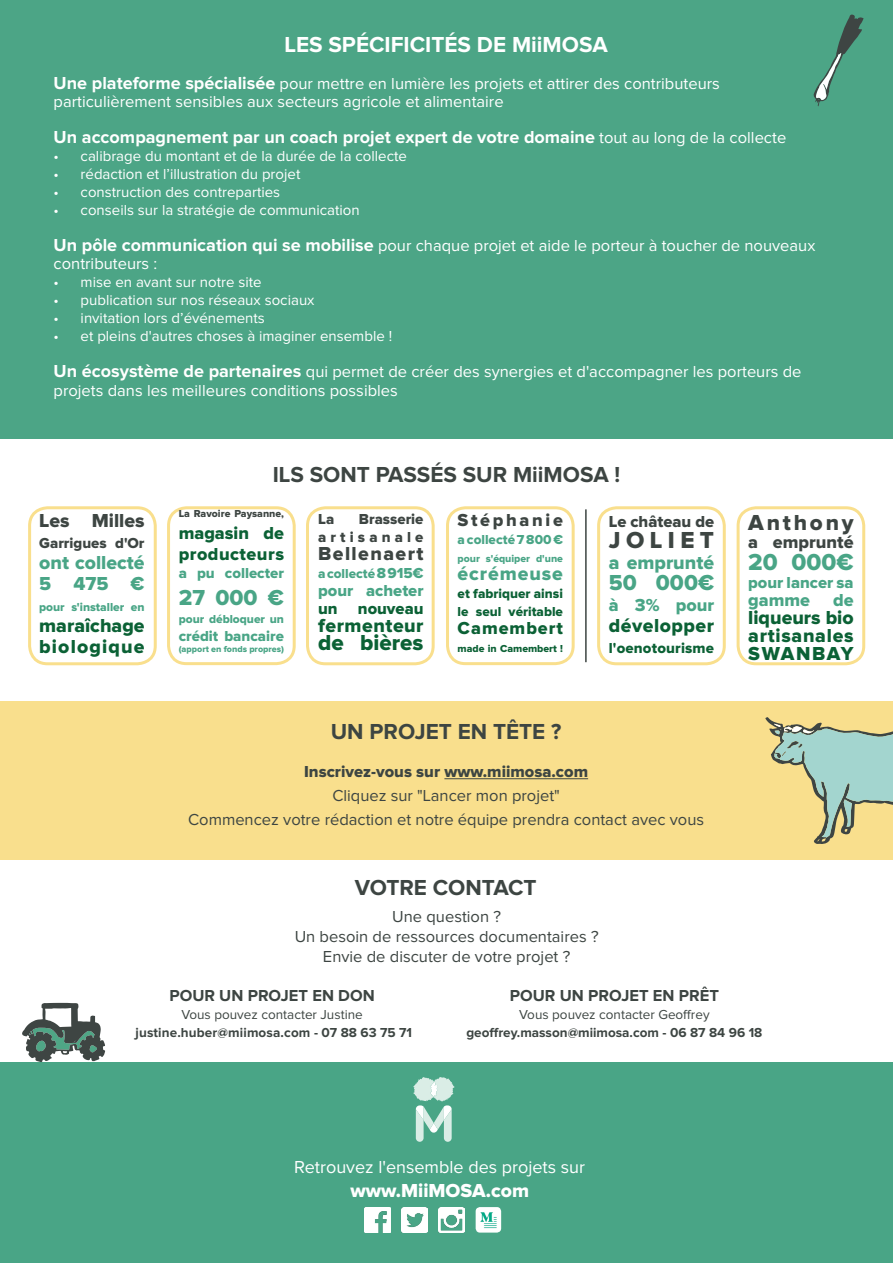
<style>
.page{position:relative;width:893px;height:1263px;background:#fff}
.page>*{position:absolute;margin:0;border:0;box-sizing:border-box;transform-origin:0 0}
.t1{font:24px "Proxima Nova Extrabld";color:#49a586}
.t2{font:24px "Proxima Nova Extrabld";letter-spacing:.225em;color:#3d4542}
.t3{font:700 22.5px "Proxima Nova";color:#3d4542}
.t4{font:700 22.5px "Proxima Nova";color:#fff}
.t5{font:22.5px "Proxima Nova Extrabld";color:#49a586}
.t6{font:22.5px "Proxima Nova Extrabld";color:#0b6135}
.t7{font:22.5px "Proxima Nova Extrabld";letter-spacing:.125em;color:#3d4542}
.t8{font:19.5px/18px "Proxima Nova Extrabld";letter-spacing:.03em;color:#0b6135}
.t9{font:19.5px/21px "Proxima Nova Extrabld";color:#49a586}
.t10{font:19.5px "Proxima Nova Extrabld";color:#fff}
.t11{font:19.5px "Proxima Nova Extrabld";letter-spacing:.075em;color:#3d4542}
.t12{font:19.5px "Proxima Nova Extrabld";color:#3d4542}
.t13{font:19.5px "Proxima Nova Extrabld";letter-spacing:.05em;color:#49a586}
.t14{font:700 18px "Proxima Nova";color:#fff}
.t15{font:18px "Proxima Nova";color:#fff}
.t16{font:18px/21.6px "Proxima Nova Extrabld";letter-spacing:.025em;color:#0b6135}
.t17{font:18px "Proxima Nova Extrabld";color:#49a586}
.t18{font:18px "Proxima Nova Extrabld";letter-spacing:.14em;color:#3d4542}
.t19{font:18px "Proxima Nova Extrabld";letter-spacing:.055em;color:#0b6135}
.t20{font:18px "Proxima Nova Extrabld";color:#3d4542}
.t21{font:16.5px/18px "Proxima Nova";color:#fff}
.t22{font:16.5px/19.8px "Proxima Nova";color:#3d4542;text-align:center}
.t23{font:16.5px "Proxima Nova Extrabld";color:#3d4542}
.t24{font:700 16.5px "Proxima Nova";color:#3d4542}
.t25{font:16.5px "Proxima Nova Extrabld";color:#49a586}
.t26{font:16.5px "Proxima Nova Extrabld";color:#0b6135}
.t27{font:15px "Proxima Nova";color:#fff}
.t28{font:15px "Proxima Nova Extrabld";color:#49a586}
.t29{font:15px/18px "Proxima Nova Extrabld";letter-spacing:.275em;color:#3d4542;text-align:right}
.t30{font:15px "Proxima Nova Extrabld";color:#3d4542}
.t31{font:15px "Proxima Nova Extrabld";letter-spacing:.01em;color:#0b6135}
.t32{font:700 13.5px "Proxima Nova";color:#3d4542}
.t33{font:13.5px "Proxima Nova";color:#3d4542}
.t34{font:13.5px/18px "Proxima Nova Extrabld";color:#0b6135}
.t35{font:13.5px "Proxima Nova Extrabld";color:#49a586}
.t36{font:12px "Proxima Nova Extrabld";color:#49a586}
.t37{font:10.5px "Proxima Nova Extrabld";color:#49a586}
.t38{font:10.5px "Proxima Nova Extrabld";color:#3d4542}
.t39{font:10.5px "Proxima Nova Extrabld";color:#0b6135}
.t40{font:9px "Proxima Nova Extrabld";color:#49a586}
.s1{font-weight:700;font-size:18px}
.s2{font-weight:400;font-size:16.5px}
.s3{font-size:15px}
</style>
<div class="page">
<div style="left:737px;top:506px;width:128px;height:159px;border:3px solid #f9df8d;border-radius:18px"></div>
<div style="left:597px;top:506px;width:129px;height:159px;border:3px solid #f9df8d;border-radius:18px"></div>
<div style="left:446px;top:506px;width:129px;height:159px;border:3px solid #f9df8d;border-radius:18px"></div>
<div style="left:306px;top:506px;width:129px;height:159px;border:3px solid #f9df8d;border-radius:18px"></div>
<div style="left:167px;top:506px;width:129px;height:159px;border:3px solid #f9df8d;border-radius:18px"></div>
<div style="left:28px;top:506px;width:129px;height:159px;border:3px solid #f9df8d;border-radius:18px"></div>
<div style="left:0;top:0;width:893px;height:439px;background:#4ca586"></div>
<div style="left:0;top:701px;width:893px;height:159px;background:#f9df8d"></div>
<hr style="left:444px;top:778px;width:144px;height:1px;background:#3d4542">
<div style="left:0;top:1062px;width:893px;height:201px;background:#49a586"></div>
<img style="left:476px;top:1207px;width:25px;height:25px">
<svg style="left:22px;top:1003px;width:83px;height:59px"></svg>
<img style="left:365px;top:1207px;width:25px;height:25px">
<img style="left:402px;top:1207px;width:25px;height:25px">
<img style="left:439px;top:1207px;width:25px;height:25px">
<hr style="left:585px;top:509px;width:2px;height:153px;background:#3d4542">
<svg style="left:814px;top:15px;width:49px;height:91px"></svg>
<svg style="left:765px;top:717px;width:128px;height:127px"></svg>
<svg style="left:413px;top:1077px;width:42px;height:65px"></svg>
<h2 class="t4" style="left:284px;top:34px;width:325px">LES SPÉCIFICITÉS DE MiiMOSA</h2>
<p class="t21" style="left:54px;top:76px;width:668px"><span class="s1">Une plateforme spécialisée</span> pour mettre en lumière les projets et attirer des contributeurs particulièrement sensibles aux secteurs agricole et alimentaire</p>
<p class="t14" style="left:54px;top:129px;width:734px">Un accompagnement par un coach projet expert de votre domaine <span class="s2">tout au long de la collecte</span></p>
<p class="t27" style="left:54px;top:150px;width:355px">• calibrage du montant et de la durée de la collecte</p>
<p class="t27" style="left:54px;top:168px;width:248px">• rédaction et l’illustration du projet</p>
<p class="t27" style="left:54px;top:186px;width:228px">• construction des contreparties</p>
<p class="t27" style="left:54px;top:204px;width:308px">• conseils sur la stratégie de communication</p>
<p class="t21" style="left:54px;top:238px;width:763px"><span class="s1">Un pôle communication qui se mobilise</span> pour chaque projet et aide le porteur à toucher de nouveaux contributeurs :</p>
<p class="t27" style="left:54px;top:276px;width:210px">• mise en avant sur notre site</p>
<p class="t27" style="left:54px;top:294px;width:262px">• publication sur nos réseaux sociaux</p>
<p class="t27" style="left:54px;top:312px;width:213px">• invitation lors d’événements</p>
<p class="t27" style="left:54px;top:330px;width:340px">• et pleins d'autres choses à imaginer ensemble !</p>
<p class="t21" style="left:54px;top:364px;width:749px"><span class="s1">Un écosystème de partenaires</span> qui permet de créer des synergies et d'accompagner les porteurs de projets dans les meilleures conditions possibles</p>
<p class="t12" style="left:39px;top:512px;width:107px">Les Milles</p>
<p class="t30" style="left:39px;top:537px;width:107px">Garrigues d'Or</p>
<p class="t9" style="left:39px;top:553px;width:107px">ont collecté<br>5 475 €</p>
<p class="t36" style="left:39px;top:602px;width:107px">pour s'installer en</p>
<p class="t8" style="left:39px;top:616px;width:107px;line-height:21px">maraîchage biologique</p>
<h2 class="t3" style="left:273px;top:464px;width:349px">ILS SONT PASSÉS SUR MiiMOSA !</h2>
<p class="t38" style="left:179px;top:509px;width:107px">La Ravoire Paysanne,</p>
<p class="t16" style="left:179px;top:523px;width:107px">magasin de producteurs</p>
<p class="t28" style="left:179px;top:566px;width:107px">a pu collecter</p>
<h2 class="t5" style="left:179px;top:588px;width:107px">27 000 €</h2>
<p class="t36" style="left:179px;top:614px;width:107px">pour débloquer un</p>
<p class="t28" style="left:179px;top:629px;width:107px">crédit bancaire</p>
<p class="t40" style="left:179px;top:645px;width:107px">(apport en fonds propres)</p>
<p class="t29" style="left:318px;top:510px;width:107px">Brasserie artisanale</p>
<p class="t11" style="left:318px;top:544px;width:107px">Bellenaert</p>
<p class="t35" style="left:318px;top:567px;width:107px">a collecté <span class="s3">8 915€</span></p>
<p class="t25" style="left:318px;top:583px;width:107px">pour acheter</p>
<p class="t26" style="left:318px;top:601px;width:107px">un nouveau</p>
<p class="t8" style="left:318px;top:617px;width:107px">fermenteur</p>
<h2 class="t6" style="left:318px;top:632px;width:107px">de bières</h2>
<p class="t30" style="left:318px;top:512px;width:18px">La</p>
<p class="t18" style="left:458px;top:512px;width:107px">Stéphanie</p>
<p class="t35" style="left:458px;top:534px;width:107px">a collecté 7 800 €</p>
<p class="t37" style="left:458px;top:554px;width:107px">pour s'équiper d'une</p>
<p class="t13" style="left:458px;top:565px;width:107px">écrémeuse</p>
<p class="t34" style="left:458px;top:585px;width:107px">et fabriquer ainsi le seul véritable</p>
<p class="t19" style="left:458px;top:620px;width:107px">Camembert</p>
<p class="t39" style="left:458px;top:644px;width:107px">made in Camembert !</p>
<p class="t23" style="left:609px;top:514px;width:107px">Le château de</p>
<h1 class="t2" style="left:609px;top:529px;width:107px">JOLIET</h1>
<p class="t9" style="left:609px;top:552px;width:107px">a emprunté</p>
<h2 class="t5" style="left:609px;top:572px;width:107px">50 000€</h2>
<p class="t17" style="left:609px;top:596px;width:107px">à 3% pour</p>
<p class="t8" style="left:609px;top:617px;width:107px">développer</p>
<p class="t31" style="left:609px;top:641px;width:107px">l'oenotourisme</p>
<h2 class="t3" style="left:331px;top:721px;width:232px">UN PROJET EN TÊTE ?</h2>
<p class="t23" style="left:304px;top:763px;width:286px">Inscrivez-vous sur www.miimosa.com</p>
<p class="t22" style="left:188px;top:784px;width:518px;line-height:24px">Cliquez sur "Lancer mon projet"<br>Commencez votre rédaction et notre équipe prendra contact avec vous</p>
<h2 class="t3" style="left:355px;top:877px;width:183px">VOTRE CONTACT</h2>
<p class="t22" style="left:295px;top:907px;width:305px">Une question ?<br>Un besoin de ressources documentaires ?<br>Envie de discuter de votre projet ?</p>
<h2 class="t7" style="left:748px;top:512px;width:107px">Anthony</h2>
<p class="t20" style="left:748px;top:534px;width:107px">a emprunté</p>
<h1 class="t1" style="left:748px;top:551px;width:107px">20 000€</h1>
<p class="t25" style="left:748px;top:575px;width:107px">pour lancer sa</p>
<p class="t17" style="left:748px;top:592px;width:63px">gamme</p>
<p class="t17" style="left:833px;top:592px;width:22px">de</p>
<p class="t8" style="left:748px;top:610px;width:107px;text-align:justify">liqueurs bio artisanales SWANBAY</p>
<p class="t24" style="left:169px;top:988px;width:207px">POUR UN PROJET EN DON</p>
<p class="t33" style="left:181px;top:1008px;width:183px">Vous pouvez contacter Justine</p>
<p class="t32" style="left:136px;top:1026px;width:278px">justine.huber@miimosa.com - 07 88 63 75 71</p>
<p class="t24" style="left:510px;top:988px;width:211px">POUR UN PROJET EN PRÊT</p>
<p class="t33" style="left:519px;top:1008px;width:192px">Vous pouvez contacter Geoffrey</p>
<p class="t32" style="left:466px;top:1026px;width:298px">geoffrey.masson@miimosa.com - 06 87 84 96 18</p>
<p class="t15" style="left:294px;top:1159px;width:292px">Retrouvez l'ensemble des projets sur</p>
<p class="t10" style="left:350px;top:1181px;width:180px">www.MiiMOSA.com</p>
</div>
